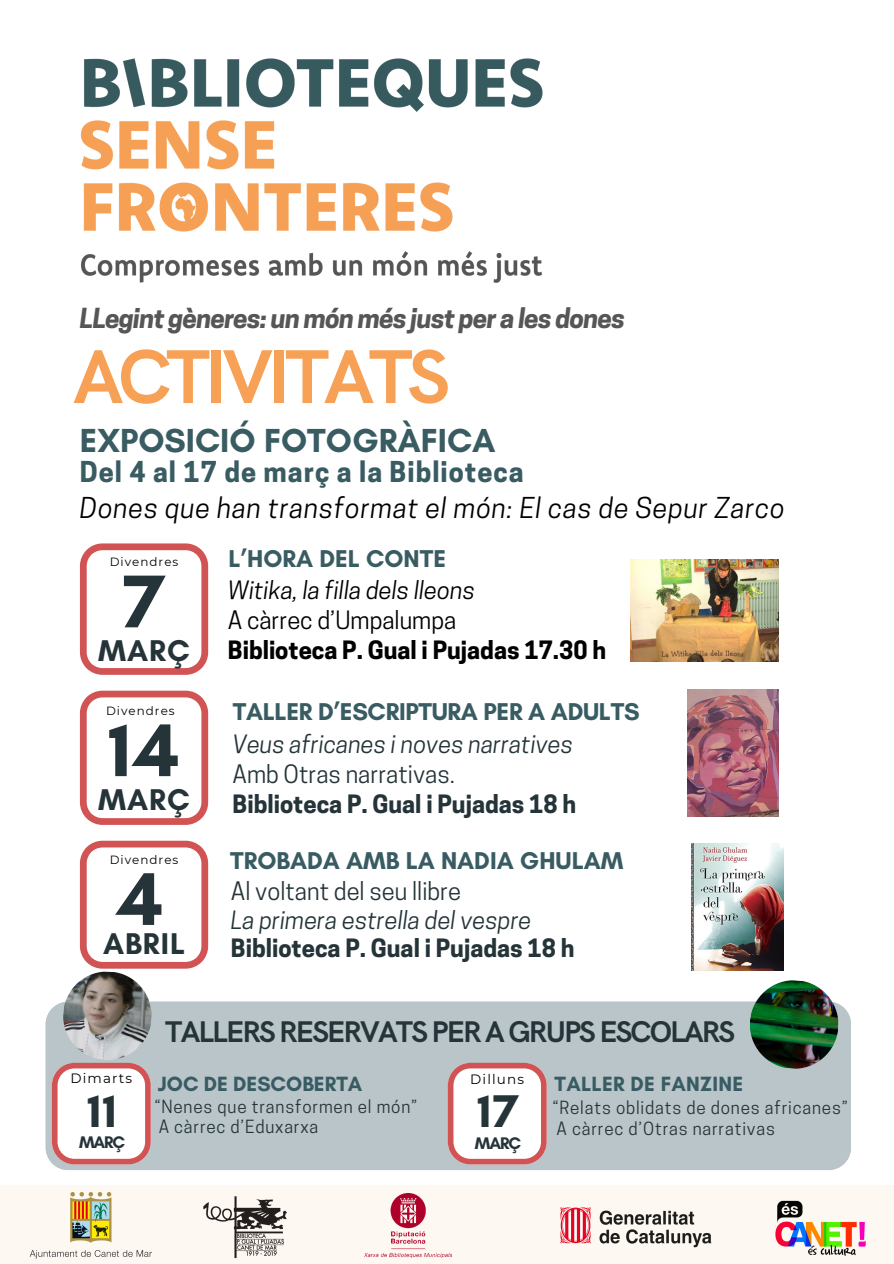
<style>
.page{position:relative;width:894px;height:1264px;background:#fff}
.page>*{position:absolute;margin:0;border:0;box-sizing:border-box;transform-origin:0 0}
.t1{font:700 76.5px "HK Grotesk";letter-spacing:-.07em;color:#f7a156}
.t2{font:700 76.05px "Glacial Indifference";color:#253439}
.t3{font:700 46.65px "Glacial Indifference";color:#253439}
.t4{font:700 33.9px "Glacial Indifference";color:#395b62}
.t5{font:700 30.6px "Glacial Indifference";letter-spacing:.03em;color:#253439}
.t6{font:700 30px "HK Grotesk";letter-spacing:-.06em;color:#253439}
.t7{font:italic 27px "Cooper Hewitt";letter-spacing:.03em;color:#000}
.t8{font:700 27px "Cooper Hewitt";letter-spacing:.035em;color:#395b62}
.t9{font:italic 700 25.95px "Cooper Hewitt";letter-spacing:-.03em;color:#575655}
.t10{font:700 24.75px "Glacial Indifference";color:#395b62}
.t11{font:italic 23.7px/30.2px "Cooper Hewitt";color:#253439}
.t12{font:700 23.7px/28.2px "Cooper Hewitt";color:#253439}
.t13{font:700 23.7px/30.2px "Cooper Hewitt";color:#000}
.t14{font:700 21px "Glacial Indifference";letter-spacing:.005em;color:#395b63}
.t15{font:17.1px "Cooper Hewitt";letter-spacing:.05em;color:#253439}
.t16{font:700 17.1px "Glacial Indifference";letter-spacing:-.06em;color:#253439}
.t17{font:13.5px "Montserrat";letter-spacing:.085em;color:#000}
.t18{font:11.85px "Montserrat";letter-spacing:.085em;color:#000}
.s1{font-weight:400;font-style:italic}
.s2{font-weight:400}
.s3{font-style:normal}
.s4{font-weight:700;font-style:normal}
</style>
<div class="page">
<img style="left:80px;top:58px;width:463px;height:225px">
<div style="left:0;top:1184px;width:893px;height:79px;background:#fef8f3"></div>
<img style="left:29px;top:1192px;width:123px;height:66px">
<img style="left:365px;top:1193px;width:86px;height:64px">
<img style="left:775px;top:1200px;width:91px;height:56px">
<img style="left:203px;top:1196px;width:83px;height:63px">
<img style="left:560px;top:1207px;width:151px;height:40px">
<div style="left:46px;top:1001px;width:804px;height:169px;background:#b9c5c8"></div>
<img style="left:62px;top:971px;width:91px;height:90px">
<svg style="left:52px;top:1062px;width:99px;height:102px"></svg>
<svg style="left:447px;top:1062px;width:99px;height:102px"></svg>
<img style="left:748px;top:980px;width:91px;height:90px">
<svg style="left:80px;top:690px;width:128px;height:134px"></svg>
<svg style="left:80px;top:543px;width:128px;height:131px"></svg>
<img style="left:630px;top:560px;width:148px;height:101px">
<img style="left:687px;top:690px;width:91px;height:126px">
<img style="left:691px;top:843px;width:92px;height:127px">
<svg style="left:80px;top:840px;width:128px;height:128px"></svg>
<p class="t9" style="left:80px;top:308px;width:546px">LLegint gèneres: un món més just per a les dones</p>
<p class="t1" style="left:73px;top:334px;width:378px">ACTIVITATS</p>
<p class="t4" style="left:80px;top:419px;width:417px">EXPOSICIÓ FOTOGRÀFICA</p>
<p class="t8" style="left:80px;top:461px;width:445px">Del 4 al 17 de març a la Biblioteca</p>
<p class="t7" style="left:80px;top:498px;width:706px">Dones que han transformat el món: El cas de Sepur Zarco</p>
<p class="t18" style="left:110px;top:554px;width:70px">Divendres</p>
<p class="t2" style="left:123px;top:555px;width:43px">7</p>
<p class="t5" style="left:98px;top:632px;width:93px">MARÇ</p>
<p class="t18" style="left:106px;top:703px;width:70px">Divendres</p>
<h5 class="t2" style="left:108px;top:704px;width:73px">14</h5>
<h6 class="t5" style="left:98px;top:781px;width:93px">MARÇ</h6>
<p class="t18" style="left:110px;top:852px;width:70px">Divendres</p>
<p class="t2" style="left:117px;top:852px;width:47px">4</p>
<p class="t5" style="left:103px;top:924px;width:83px">ABRIL</p>
<h3 class="t10" style="left:228px;top:544px;width:219px">L’HORA DEL CONTE</h3>
<p class="t13" style="left:228px;top:578px;width:380px"><span class="s1">Witika, la filla dels lleons<br></span><span class="s2">A càrrec d’Umpalumpa<br></span>Biblioteca P. Gual i Pujadas 17.30 h</p>
<p class="t10" style="left:233px;top:696px;width:408px">TALLER D’ESCRIPTURA PER A ADULTS</p>
<p class="t11" style="left:232px;top:732px;width:345px">Veus africanes i noves narratives<br><span class="s3">Amb Otras narrativas.<br></span><span class="s4">Biblioteca P. Gual i Pujadas 18 h</span></p>
<p class="t10" style="left:230px;top:845px;width:394px">TROBADA AMB LA NADIA GHULAM</p>
<h2 class="t12" style="left:231px;top:880px;width:345px"><span class="s2">Al voltant del seu llibre<br></span><span class="s1">La primera estrella del vespre<br></span>Biblioteca P. Gual i Pujadas 18 h</h2>
<h2 class="t17" style="left:70px;top:1069px;width:63px">Dimarts</h2>
<p class="t3" style="left:87px;top:1082px;width:31px">11</p>
<p class="t16" style="left:79px;top:1131px;width:48px">MARÇ</p>
<p class="t6" style="left:165px;top:1015px;width:571px">TALLERS RESERVATS PER A GRUPS ESCOLARS</p>
<p class="t14" style="left:158px;top:1070px;width:206px">JOC DE DESCOBERTA</p>
<h2 class="t15" style="left:154px;top:1099px;width:264px">“Nenes que transformen el món”</h2>
<h4 class="t15" style="left:159px;top:1120px;width:161px">A càrrec d’Eduxarxa</h4>
<h6 class="t17" style="left:470px;top:1071px;width:55px">Dilluns</h6>
<p class="t3" style="left:477px;top:1082px;width:43px">17</p>
<h5 class="t16" style="left:475px;top:1133px;width:48px">MARÇ</h5>
<h1 class="t14" style="left:554px;top:1070px;width:190px">TALLER DE FANZINE</h1>
<h2 class="t15" style="left:552px;top:1101px;width:297px">“Relats oblidats de dones africanes”</h2>
<h5 class="t15" style="left:556px;top:1121px;width:220px">A càrrec d’Otras narrativas</h5>
</div>
